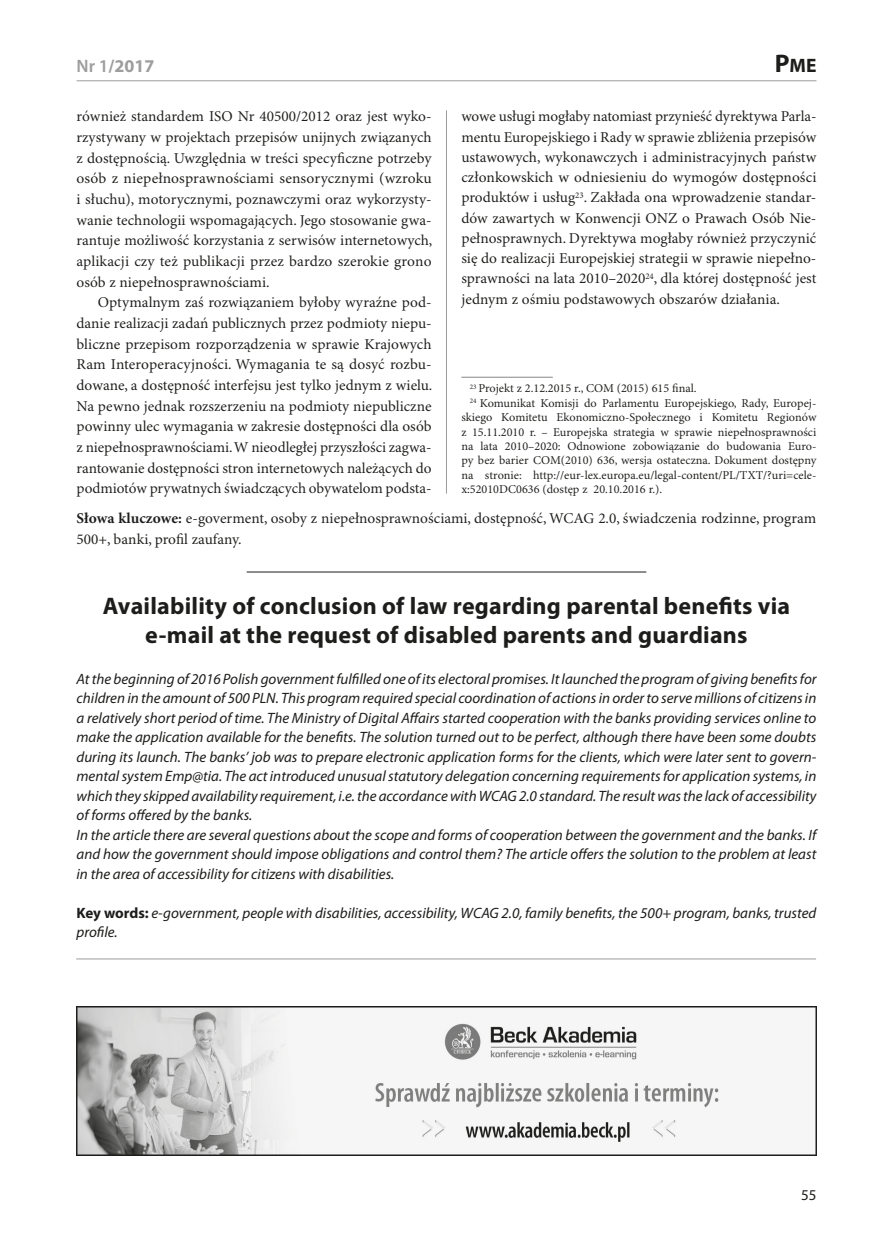
<style>
.page{position:relative;width:893px;height:1246px;background:#fff}
.page>*{position:absolute;margin:0;border:0;box-sizing:border-box;transform-origin:0 0}
.header-ang{font:700 24px/28.8px "Myriad Pro";letter-spacing:.01em;color:#1d1d1b;text-align:center}
.t1{font:700 19.5px "Myriad Pro";color:#1d1d1b}
.t2{font:700 18px "Myriad Pro";color:#9d9d9d}
.Body_Text{font:15px/20.7px "Minion Pro";color:#1d1d1b;text-align:justify}
.body_ang{font:italic 15px/19.5px "Myriad Pro";color:#1d1d1b;text-align:justify}
.slowa{font:15px/20.2px "Minion Pro";color:#1d1d1b}
.t3{font:15px "Myriad Pro";color:#1d1d1b}
.Footnote{font:12px/14.4px "Minion Pro";color:#1d1d1b;text-align:justify}
.Footnote_1st{font:12px "Minion Pro";color:#1d1d1b}
.s1{font-weight:600}
.s2{font-size:25.5px}
.s3{font-weight:700}
.s4{font-weight:700;font-style:normal}
</style>
<div class="page">
<hr style="left:77px;top:80px;width:739px;height:1px;background:#9d9d9d">
<hr style="left:446px;top:111px;width:1px;height:382px;background:#9d9d9d">
<hr style="left:461px;top:377px;width:92px;height:1px;background:#878787">
<hr style="left:247px;top:572px;width:399px;height:1px;background:#1d1d1b">
<hr style="left:76px;top:958px;width:740px;height:1px;background:#9d9d9d">
<img style="left:77px;top:1006px;width:739px;height:149px">
<p class="t2" style="left:77px;top:56px;width:79px"><span class="s1">Nr 1</span>/2017</p>
<h2 class="t1" style="left:775px;top:55px;width:43px"><span class="s2">P</span>ME</h2>
<p class="Body_Text" style="left:461px;top:107px;width:357px;line-height:20.2px">wowe usługi mogłaby natomiast przynieść dyrektywa Parla&shy;mentu Europejskiego i Rady w sprawie zbliżenia przepisów ustawowych, wykonawczych i administracyjnych państw członkowskich w odniesieniu do wymogów dostępności produktów i usług<sup>23</sup>. Zakłada ona wprowadzenie standar&shy;dów zawartych w Konwencji ONZ o Prawach Osób Nie&shy;pełnosprawnych. Dyrektywa mogłaby również przyczynić się do realizacji Europejskiej strategii w sprawie niepełno&shy;sprawności na lata 2010–2020<sup>24</sup>, dla której dostępność jest jednym z ośmiu podstawowych obszarów działania.</p>
<p class="Body_Text" style="left:77px;top:107px;width:357px">również standardem ISO Nr 40500/2012 oraz jest wyko&shy;rzystywany w projektach przepisów unijnych związanych z dostępnością. Uwzględnia w treści specyficzne potrzeby osób z niepełnosprawnościami sensorycznymi (wzroku i słuchu), motorycznymi, poznawczymi oraz wykorzysty&shy;wanie technologii wspomagających. Jego stosowanie gwa&shy;rantuje możliwość korzystania z serwisów internetowych, aplikacji czy też publikacji przez bardzo szerokie grono osób z niepełnosprawnościami.</p>
<p class="Body_Text" style="left:77px;top:293px;width:357px;text-indent:21px">Optymalnym zaś rozwiązaniem byłoby wyraźne pod&shy;danie realizacji zadań publicznych przez podmioty niepu&shy;bliczne przepisom rozporządzenia w sprawie Krajowych Ram Interoperacyjności. Wymagania te są dosyć rozbu&shy;dowane, a dostępność interfejsu jest tylko jednym z wielu.<br>Na pewno jednak rozszerzeniu na podmioty niepubliczne powinny ulec wymagania w zakresie dostępności dla osób z niepełnosprawnościami. W nieodległej przyszłości zagwa&shy;rantowanie dostępności stron internetowych należących do podmiotów prywatnych świadczących obywatelom podsta-</p>
<p class="Footnote_1st" style="left:470px;top:381px;width:228px"><sup>23</sup> Projekt z 2.12.2015 r., COM (2015) 615 final.</p>
<p class="Footnote" style="left:461px;top:396px;width:357px;text-indent:9px"><sup>24</sup> Komunikat Komisji do Parlamentu Europejskiego, Rady, Europej&shy;skiego Komitetu Ekonomiczno-Społecznego i Komitetu Regionów z 15.11.2010 r. – Europejska strategia w sprawie niepełnosprawności na lata 2010–2020: Odnowione zobowiązanie do budowania Euro&shy;py bez barier COM(2010) 636, wersja ostateczna. Dokument dostępny na stronie: http://eur-lex.europa.eu/legal-content/PL/TXT/?uri=cele&shy;x:52010DC0636 (dostęp z 20.10.2016 r.).</p>
<p class="slowa" style="left:77px;top:509px;width:741px"><span class="s3">Słowa kluczowe:</span> e-goverment, osoby z niepełnosprawnościami, dostępność, WCAG 2.0, świadczenia rodzinne, program<br>500+, banki, profil zaufany.</p>
<p class="header-ang" style="left:103px;top:592px;width:689px">Availability of conclusion of law regarding parental benefits via e-mail at the request of disabled parents and guardians</p>
<p class="body_ang" style="left:77px;top:669px;width:742px">At the beginning of 2016 Polish government fulfilled one of its electoral promises. It launched the program of giving benefits for children in the amount of 500 PLN. This program required special coordination of actions in order to serve millions of citizens in a relatively short period of time. The Ministry of Digital Affairs started cooperation with the banks providing services online to make the application available for the benefits. The solution turned out to be perfect, although there have been some doubts during its launch. The banks’ job was to prepare electronic application forms for the clients, which were later sent to govern&shy;mental system Emp@tia. The act introduced unusual statutory delegation concerning requirements for application systems, in which they skipped availability requirement, i.e. the accordance with WCAG 2.0 standard. The result was the lack of accessibility of forms offered by the banks.</p>
<p class="body_ang" style="left:77px;top:825px;width:741px">In the article there are several questions about the scope and forms of cooperation between the government and the banks. If and how the government should impose obligations and control them? The article offers the solution to the problem at least in the area of accessibility for citizens with disabilities.</p>
<p class="body_ang" style="left:77px;top:903px;width:741px"><span class="s4">Key words:</span> e-government, people with disabilities, accessibility, WCAG 2.0, family benefits, the 500+ program, banks, trusted profile.</p>
<p class="t3" style="left:801px;top:1186px;width:17px">55</p>
</div>
